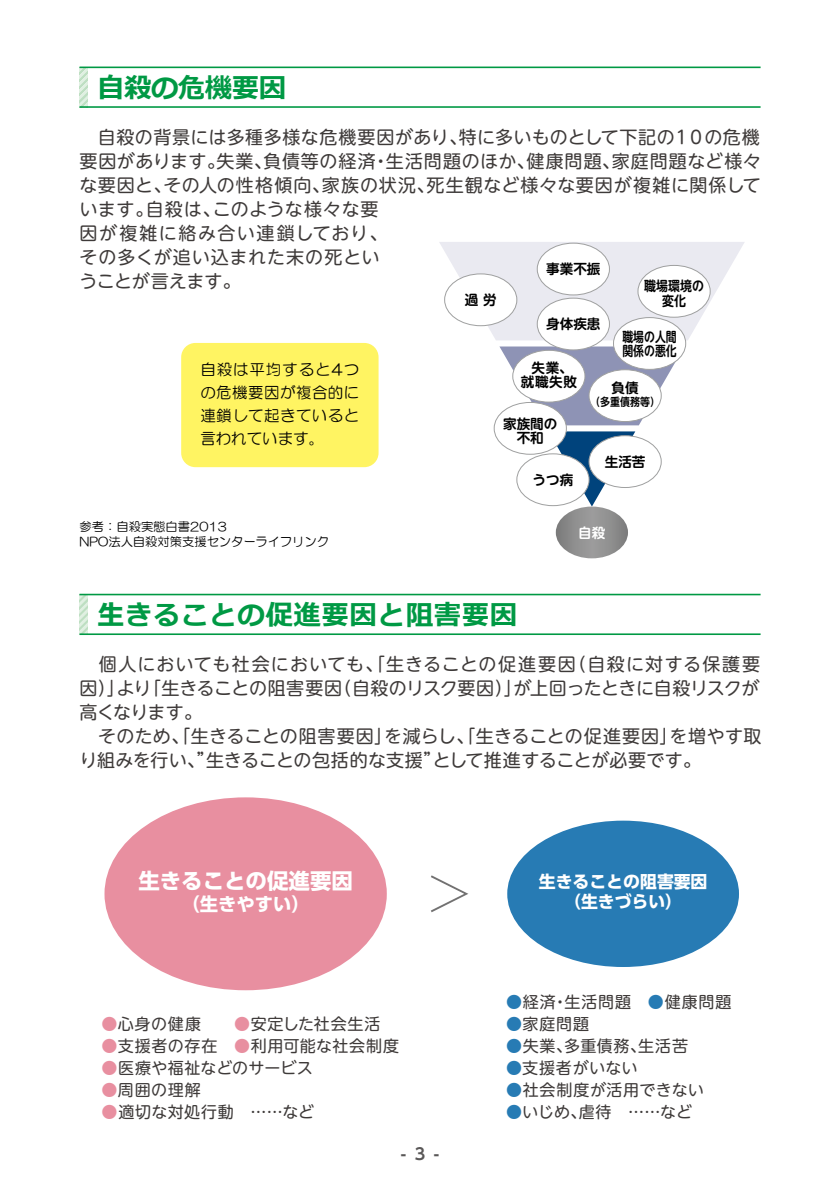
<style>
.page{position:relative;width:840px;height:1191px;background:#fff}
.page>*{position:absolute;margin:0;border:0;box-sizing:border-box;transform-origin:0 0}
.t1{font:700 27.4px "Meiryo";letter-spacing:.02em;color:#094}
.t2{font:700 27.4px "Meiryo";letter-spacing:-.02em;color:#094}
.t3{font:700 21.4px "UD Shin Go Pro";color:#fff}
.t4{font:700 18.4px "UD Shin Go Pro";letter-spacing:-.005em;color:#fff}
.t5{font:18px/24px "UD Shin M Go Pro";letter-spacing:.03em;color:#3e3a39}
.t6{font:700 16.8px/20.2px "UD Shin Go Pro";color:#fff;text-align:center}
.t7{font:16px "UD Shin M Go Pro";letter-spacing:.04em;color:#3e3a39}
.t8{font:16px "UD Shin M Go Pro";letter-spacing:.06em;color:#3e3a39}
.t9{font:16px "UD Shin M Go Pro";letter-spacing:.02em;color:#3e3a39}
.t10{font:700 16px "UD Shin Go Pro De";color:#595757}
.t11{font:15.4px/23px "HG Maru Gothic MPRO";letter-spacing:.03em;color:#000;text-align:justify}
.t12{font:700 13.6px/14.4px "UD Shin M Go Pro De";color:#000;text-align:center}
.t13{font:700 13.6px/14.4px "UD Shin M Go Pro De";color:#000;scale:.8 1}
.t14{font:700 13.6px/14.4px "UD Shin M Go Pro De";color:#000;text-align:center;scale:.88 1}
.t15{font:700 13.6px "UD Shin M Go Pro De";color:#fff}
.t16{font:12.2px/15px "HG Maru Gothic MPRO";color:#000}
.t17{font:700 11px "UD Shin M Go Pro De";color:#000;scale:.9 1}
.s1{color:#e88fa0}
.s2{color:#277bb4}
</style>
<div class="page">
<svg style="left:79px;top:68px;width:9px;height:38px"></svg>
<hr style="left:79px;top:106px;width:681px;height:2px;background:#094">
<hr style="left:79px;top:67px;width:681px;height:1px;background:#094">
<svg style="left:79px;top:595px;width:9px;height:38px"></svg>
<hr style="left:79px;top:633px;width:681px;height:2px;background:#094">
<hr style="left:79px;top:594px;width:681px;height:1px;background:#094">
<svg style="left:439px;top:242px;width:305px;height:316px"></svg>
<div style="left:181px;top:343px;width:197px;height:124px;background:#fff462;border-radius:14px"></div>
<div style="left:507px;top:820px;width:231px;height:147px;background:#277bb4;border-radius:50%"></div>
<div style="left:104px;top:797px;width:282px;height:193px;background:#e88fa0;border-radius:50%"></div>
<svg style="left:431px;top:875px;width:37px;height:37px"></svg>
<h1 class="t2" style="left:97px;top:69px;width:190px">自殺の危機要因</h1>
<p class="t5" style="left:79px;top:124px;width:682px">　自殺の背景には多種多様な危機要因があり、特に多いものとして下記の１０の危機要因があります。失業、負債等の経済・生活問題のほか、健康問題、家庭問題など様々な要因と、その人の性格傾向、家族の状況、死生観など様々な要因が複雑に関係しています。自殺は、このような様々な要<br>因が複雑に絡み合い連鎖しており、<br>その多くが追い込まれた末の死とい<br>うことが言えます。</p>
<p class="t12" style="left:546px;top:261px;width:56px">事業不振</p>
<p class="t14" style="left:643px;top:278px;width:69px">職場環境の変化</p>
<p class="t12" style="left:464px;top:292px;width:33px">過 労</p>
<p class="t11" style="left:200px;top:358px;width:160px">自殺は平均すると4つの危機要因が複合的に連鎖して起きていると言われています。</p>
<p class="t16" style="left:80px;top:519px;width:251px">参考：自殺実態白書2013<br>NPO法人自殺対策支援センターライフリンク</p>
<p class="t12" style="left:546px;top:316px;width:56px">身体疾患</p>
<p class="t12" style="left:520px;top:360px;width:58px">失業、就職失敗</p>
<p class="t13" style="left:622px;top:329px;width:69px">職場の人間関係の悪化</p>
<p class="t12" style="left:611px;top:380px;width:29px">負債</p>
<p class="t17" style="left:590px;top:393px;width:79px">（多重債務等）</p>
<p class="t12" style="left:503px;top:415px;width:56px">家族間の不和</p>
<p class="t12" style="left:532px;top:472px;width:42px">うつ病</p>
<p class="t12" style="left:604px;top:454px;width:42px">生活苦</p>
<p class="t15" style="left:578px;top:521px;width:29px">自殺</p>
<h1 class="t1" style="left:97px;top:596px;width:421px">生きることの促進要因と阻害要因</h1>
<p class="t5" style="left:79px;top:651px;width:683px">　個人においても社会においても、「生きることの促進要因（自殺に対する保護要因）」より「生きることの阻害要因（自殺のリスク要因）」が上回ったときに自殺リスクが高くなります。<br>　そのため、「生きることの阻害要因」を減らし、「生きることの促進要因」を増やす取り組みを行い、”生きることの包括的な支援”として推進することが必要です。</p>
<p class="t3" style="left:138px;top:863px;width:216px">生きることの促進要因</p>
<p class="t4" style="left:181px;top:888px;width:130px">（生きやすい）</p>
<p class="t7" style="left:101px;top:1010px;width:280px"><span class="s1">●</span>心身の健康　　<span class="s1">●</span>安定した社会生活</p>
<p class="t7" style="left:101px;top:1032px;width:299px"><span class="s1">●</span>支援者の存在　<span class="s1">●</span>利用可能な社会制度</p>
<p class="t9" style="left:101px;top:1054px;width:213px"><span class="s1">●</span>医療や福祉などのサービス</p>
<p class="t7" style="left:101px;top:1076px;width:101px"><span class="s1">●</span>周囲の理解</p>
<p class="t7" style="left:101px;top:1098px;width:214px"><span class="s1">●</span>適切な対処行動　……など</p>
<p class="t10" style="left:400px;top:1141px;width:40px">- 3 -</p>
<p class="t6" style="left:538px;top:871px;width:170px">生きることの阻害要因（生きづらい）</p>
<p class="t8" style="left:505px;top:989px;width:227px"><span class="s2">●</span>経済・生活問題　<span class="s2">●</span>健康問題</p>
<p class="t7" style="left:505px;top:1011px;width:85px"><span class="s2">●</span>家庭問題</p>
<p class="t7" style="left:505px;top:1033px;width:183px"><span class="s2">●</span>失業、多重債務、生活苦</p>
<p class="t7" style="left:505px;top:1055px;width:133px"><span class="s2">●</span>支援者がいない</p>
<p class="t7" style="left:505px;top:1077px;width:199px"><span class="s2">●</span>社会制度が活用できない</p>
<p class="t7" style="left:505px;top:1099px;width:187px"><span class="s2">●</span>いじめ、虐待　……など</p>
</div>
